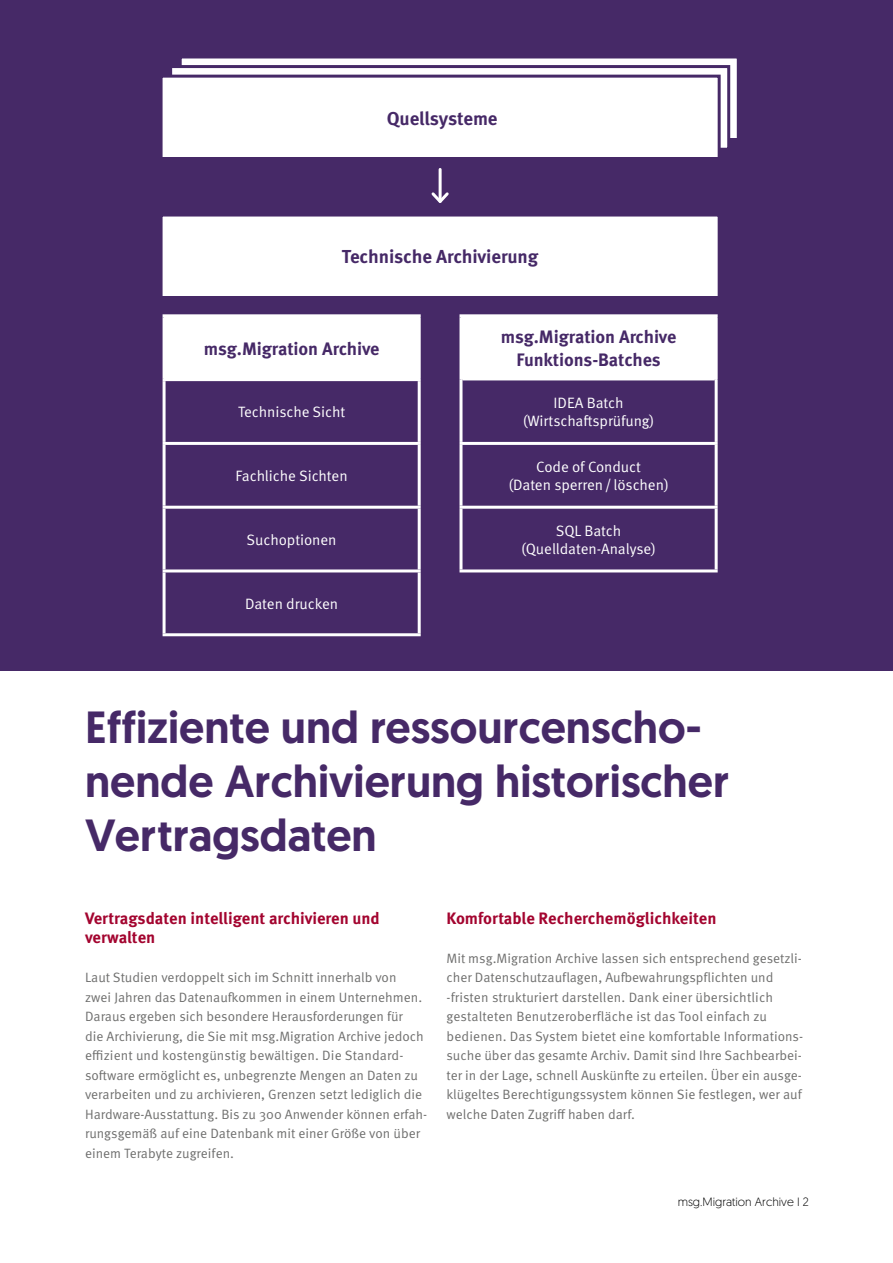
<style>
.page{position:relative;width:893px;height:1263px;background:#fff}
.page>*{position:absolute;margin:0;border:0;box-sizing:border-box;transform-origin:0 0}
.t1{font:500 45px/54px "Geomanist";color:#462967}
.t2{font:700 18.75px "Meta Pro";letter-spacing:-.005em;color:#462967}
.t3{font:700 18px/22.5px "Meta Pro";letter-spacing:-.005em;color:#462967;text-align:center}
.t4{font:700 16.5px/19.5px "Meta Pro";color:#a3042f}
.t5{font:15px/18px "Meta Pro Norm";letter-spacing:-.005em;color:#fff;text-align:center}
.t6{font:13.5px/19.5px "Meta Pro Norm";color:#6f6f6e}
.t7{font:300 12px "Geomanist";color:#000}
</style>
<div class="page">
<div style="left:0;top:0;width:893px;height:670px;background:#462967"></div>
<div style="left:461px;top:316px;width:255px;height:64px;background:#fff"></div>
<svg style="left:462px;top:380px;width:253px;height:189px"></svg>
<hr style="left:459px;top:314px;width:259px;height:3px;background:#fff">
<hr style="left:459px;top:317px;width:3px;height:63px;background:#fff">
<hr style="left:715px;top:317px;width:3px;height:63px;background:#fff">
<hr style="left:459px;top:380px;width:3px;height:62px;background:#fff">
<hr style="left:715px;top:380px;width:3px;height:62px;background:#fff">
<hr style="left:459px;top:442px;width:259px;height:3px;background:#fff">
<hr style="left:459px;top:445px;width:3px;height:61px;background:#fff">
<hr style="left:715px;top:445px;width:3px;height:61px;background:#fff">
<hr style="left:459px;top:506px;width:259px;height:3px;background:#fff">
<hr style="left:459px;top:509px;width:3px;height:60px;background:#fff">
<hr style="left:715px;top:509px;width:3px;height:60px;background:#fff">
<hr style="left:459px;top:569px;width:259px;height:3px;background:#fff">
<div style="left:164px;top:316px;width:255px;height:64px;background:#fff"></div>
<hr style="left:163px;top:314px;width:258px;height:3px;background:#fff">
<hr style="left:163px;top:317px;width:3px;height:61px;background:#fff">
<hr style="left:418px;top:317px;width:3px;height:61px;background:#fff">
<hr style="left:163px;top:378px;width:258px;height:3px;background:#fff">
<hr style="left:163px;top:381px;width:3px;height:61px;background:#fff">
<hr style="left:418px;top:381px;width:3px;height:61px;background:#fff">
<hr style="left:163px;top:442px;width:258px;height:3px;background:#fff">
<hr style="left:163px;top:445px;width:3px;height:61px;background:#fff">
<hr style="left:418px;top:445px;width:3px;height:61px;background:#fff">
<hr style="left:163px;top:506px;width:258px;height:3px;background:#fff">
<hr style="left:163px;top:509px;width:3px;height:60px;background:#fff">
<hr style="left:418px;top:509px;width:3px;height:60px;background:#fff">
<hr style="left:163px;top:569px;width:258px;height:3px;background:#fff">
<hr style="left:163px;top:572px;width:3px;height:61px;background:#fff">
<hr style="left:418px;top:572px;width:3px;height:61px;background:#fff">
<hr style="left:163px;top:633px;width:258px;height:3px;background:#fff">
<hr style="left:439px;top:169px;width:3px;height:32px;background:#fff">
<svg style="left:431px;top:190px;width:18px;height:13px"></svg>
<div style="left:163px;top:217px;width:555px;height:79px;background:#fff"></div>
<div style="left:160px;top:214px;width:561px;height:85px;border:3px solid #462967"></div>
<div style="left:182px;top:58px;width:555px;height:80px;background:#fff"></div>
<div style="left:179px;top:55px;width:561px;height:86px;border:3px solid #462967"></div>
<div style="left:172px;top:68px;width:555px;height:80px;background:#fff"></div>
<div style="left:169px;top:65px;width:561px;height:86px;border:3px solid #462967"></div>
<div style="left:163px;top:78px;width:555px;height:79px;background:#fff"></div>
<div style="left:160px;top:75px;width:561px;height:85px;border:3px solid #462967"></div>
<h2 class="t2" style="left:396px;top:94px;width:112px">Quellsysteme</h2>
<h2 class="t2" style="left:387px;top:103px;width:112px">Quellsysteme</h2>
<h2 class="t2" style="left:342px;top:242px;width:198px">Technische Archivierung</h2>
<h3 class="t3" style="left:204px;top:336px;width:177px">msg.Migration Archive</h3>
<p class="t5" style="left:238px;top:402px;width:109px">Technische Sicht</p>
<p class="t5" style="left:236px;top:466px;width:114px">Fachliche Sichten</p>
<p class="t5" style="left:247px;top:530px;width:91px">Suchoptionen</p>
<p class="t5" style="left:245px;top:593px;width:95px">Daten drucken</p>
<h3 class="t3" style="left:501px;top:325px;width:177px">msg.Migration Archive<br>Funktions-Batches</h3>
<p class="t5" style="left:523px;top:393px;width:133px">IDEA Batch (Wirtschaftsprüfung)</p>
<p class="t5" style="left:508px;top:457px;width:162px">Code of Conduct<br>(Daten sperren/ löschen)</p>
<p class="t5" style="left:521px;top:521px;width:137px">SQL Batch (Quelldaten-Analyse)</p>
<h1 class="t1" style="left:85px;top:700px;width:646px">Effiziente und ressourcenscho&shy;nende Archivierung historischer<br>Vertragsdaten</h1>
<p class="t4" style="left:85px;top:907px;width:296px">Vertragsdaten intelligent archivieren und verwalten</p>
<p class="t6" style="left:85px;top:967px;width:344px">Laut Studien verdoppelt sich im Schnitt innerhalb von<br>zwei Jahren das Datenaufkommen in einem Unternehmen.<br>Daraus ergeben sich besondere Herausforderungen für<br>die Archivierung, die Sie mit msg.Migration Archive jedoch effizient und kostengünstig bewältigen. Die Standard&shy;software ermöglicht es, unbegrenzte Mengen an Daten zu verarbeiten und zu archivieren, Grenzen setzt lediglich die Hardware-Ausstattung. Bis zu 300 Anwender können erfah&shy;rungsgemäß auf eine Datenbank mit einer Größe von über einem Terabyte zugreifen.</p>
<p class="t4" style="left:446px;top:907px;width:271px">Komfortable Recherchemöglichkeiten</p>
<p class="t6" style="left:446px;top:947px;width:358px">Mit msg.Migration Archive lassen sich entsprechend gesetzli&shy;cher Datenschutzauflagen, Aufbewahrungspflichten und -fristen strukturiert darstellen. Dank einer übersichtlich gestalteten Benutzeroberfläche ist das Tool einfach zu bedienen. Das System bietet eine komfortable Informations&shy;suche über das gesamte Archiv. Damit sind Ihre Sachbearbei&shy;ter in der Lage, schnell Auskünfte zu erteilen. Über ein ausge&shy;klügeltes Berechtigungssystem können Sie festlegen, wer auf welche Daten Zugriff haben darf.</p>
<p class="t7" style="left:678px;top:1194px;width:133px">msg.Migration Archive I 2</p>
</div>
